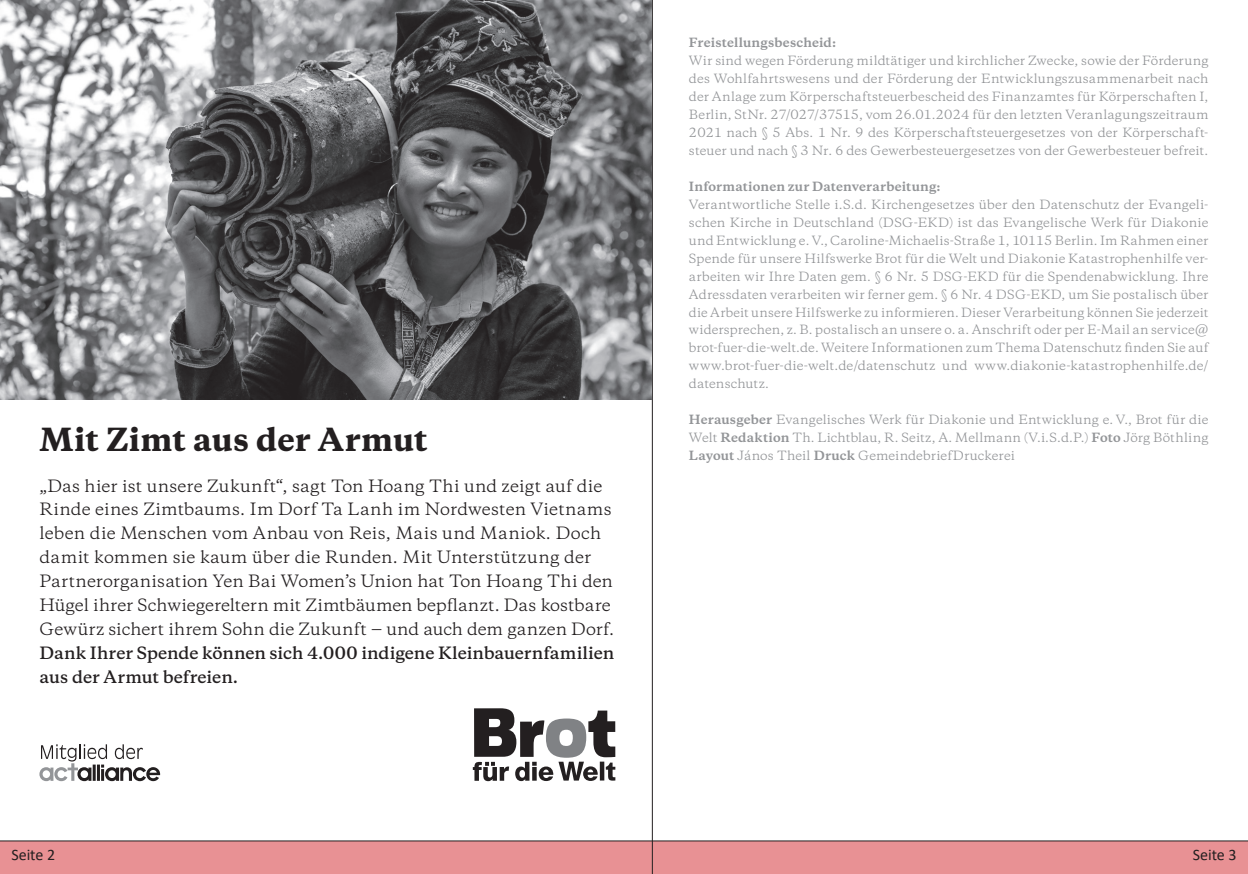
<style>
.page{position:relative;width:1248px;height:874px;background:#fff}
.page>*{position:absolute;margin:0;border:0;box-sizing:border-box;transform-origin:0 0}
.t1{font:800 29.8px "Copernicus";letter-spacing:.005em;color:#231f20}
.t2{font:16px/23.8px "Copernicus";letter-spacing:.01em;color:#231f20}
.t3{font:600 16px/23.8px "Copernicus";color:#231f20}
.t4{font:16px "Calibri";color:#231f20}
.t5{font:12px/18px "Copernicus";letter-spacing:.01em;color:#939598;text-align:justify}
.t6{font:700 12px "Copernicus";letter-spacing:.01em;color:#939598}
.s1{font-weight:700}
</style>
<div class="page">
<div style="left:0;top:841px;width:1247px;height:32px;background:#e89194"></div>
<hr style="left:0;top:840px;width:1247px;height:1px;background:#231f20">
<hr style="left:651px;top:0;width:1px;height:873px;background:#231f20">
<img style="left:0;top:0;width:651px;height:399px">
<svg style="left:39px;top:744px;width:121px;height:36px"></svg>
<svg style="left:473px;top:708px;width:142px;height:72px"></svg>
<svg style="left:651px;top:846px;width:2px;height:8px"></svg>
<h1 class="t1" style="left:39px;top:419px;width:390px">Mit Zimt aus der Armut</h1>
<p class="t2" style="left:39px;top:473px;width:576px">„Das hier ist unsere Zukunft“, sagt Ton Hoang Thi und zeigt auf die Rinde eines Zimtbaums. Im Dorf Ta Lanh im Nordwesten Vietnams leben die Menschen vom Anbau von Reis, Mais und Maniok. Doch damit kommen sie kaum über die Runden. Mit Unterstützung der Partnerorganisation Yen Bai Women’s Union hat Ton Hoang Thi den Hügel ihrer Schwiegereltern mit Zimtbäumen bepflanzt. Das kostbare Gewürz sichert ihrem Sohn die Zukunft ‒ und auch dem ganzen Dorf.</p>
<h2 class="t3" style="left:39px;top:640px;width:576px">Dank Ihrer Spende können sich 4.000 indigene Kleinbauernfamilien aus der Armut befreien.</h2>
<p class="t6" style="left:689px;top:35px;width:149px">Freistellungsbescheid:</p>
<p class="t5" style="left:689px;top:52px;width:521px">Wir sind wegen Förderung mildtätiger und kirchlicher Zwecke, sowie der Förderung des Wohlfahrtswesens und der Förderung der Entwicklungszusammenarbeit nach der Anlage zum Körperschaftsteuerbescheid des Finanzamtes für Körperschaften I, Berlin, StNr. 27/027/37515, vom 26.01.2024 für den letzten Veranlagungszeitraum 2021 nach § 5 Abs. 1 Nr. 9 des Körperschaftsteuergesetzes von der Körperschaft&shy;steuer und nach § 3 Nr. 6 des Gewerbesteuergesetzes von der Gewerbesteuer befreit.</p>
<p class="t6" style="left:689px;top:178px;width:253px">Informationen zur Datenverarbeitung:</p>
<p class="t5" style="left:689px;top:195px;width:521px">Verantwortliche Stelle i.S.d. Kirchengesetzes über den Datenschutz der Evangeli&shy;schen Kirche in Deutschland (DSG-EKD) ist das Evangelische Werk für Diakonie und Entwicklung e. V., Caroline-Michaelis-Straße 1, 10115 Berlin. Im Rahmen einer Spende für unsere Hilfswerke Brot für die Welt und Diakonie Katastrophenhilfe ver&shy;arbeiten wir Ihre Daten gem. § 6 Nr. 5 DSG-EKD für die Spendenabwicklung. Ihre Adressdaten verarbeiten wir ferner gem. § 6 Nr. 4 DSG-EKD, um Sie postalisch über die Arbeit unsere Hilfswerke zu informieren. Dieser Verarbeitung können Sie jederzeit widersprechen, z. B. postalisch an unsere o. a. Anschrift oder per E-Mail an service@ brot-fuer-die-welt.de. Weitere Informationen zum Thema Datenschutz finden Sie auf www.brot-fuer-die-welt.de/datenschutz und www.diakonie-katastrophenhilfe.de/ datenschutz.</p>
<p class="t5" style="left:689px;top:410px;width:521px"><span class="s1">Herausgeber</span> Evangelisches Werk für Diakonie und Entwicklung e. V., Brot für die Welt <span class="s1">Redaktion</span> Th. Lichtblau, R. Seitz, A. Mellmann (V.i.S.d.P.) <span class="s1">Foto</span> Jörg Böthling <span class="s1">Layout</span> János Theil <span class="s1">Druck</span> GemeindebriefDruckerei</p>
<h2 class="t4" style="left:11px;top:843px;width:45px">Seite 2</h2>
<h2 class="t4" style="left:1192px;top:843px;width:45px">Seite 3</h2>
</div>
